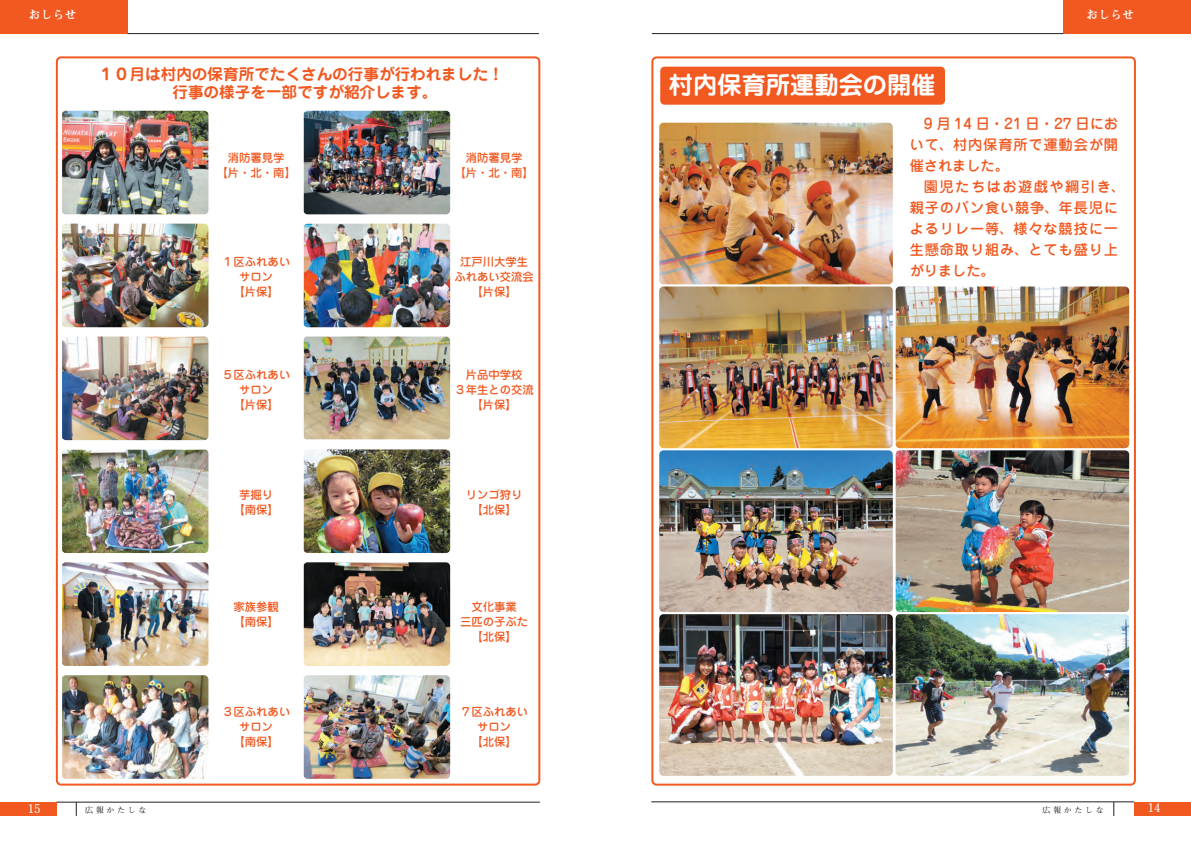
<style>
.page{position:relative;width:1191px;height:842px;background:#fff}
.page>*{position:absolute;margin:0;border:0;box-sizing:border-box;transform-origin:0 0}
.t1{font:700 24.2px "Jun 501 Pro";color:#fff}
.t2{font:700 15.6px/18px "Jun 501 Pro";color:#f15921;text-align:center}
.t3{font:500 14.2px/21px "Jun 34 Pro";letter-spacing:.065em;color:#f15921}
.t4{font:12px "Midashi Min Pro MA31";color:#fff}
.t5{font:700 12px "Futo Min A101 Pro";color:#fff}
.t6{font:500 11.3px/15px "Jun 34 Pro";color:#f15921;text-align:center}
.t7{font:700 8px "Futo Min A101 Pro";color:#231f20}
</style>
<div class="page">
<div style="left:660px;top:67px;width:285px;height:38px;background:#f15921;border-radius:4px"></div>
<hr style="left:651px;top:802px;width:483px;height:1px;background:#231f20">
<div style="left:1134px;top:802px;width:57px;height:14px;background:#f15921"></div>
<svg style="left:1113px;top:802px;width:1px;height:14px"></svg>
<div style="left:1063px;top:0;width:128px;height:34px;background:#f15921"></div>
<div style="left:651px;top:56px;width:484px;height:730px;border:2px solid #f15921;border-radius:4px"></div>
<div style="left:56px;top:56px;width:484px;height:730px;border:2px solid #f15921;border-radius:4px"></div>
<img style="left:62px;top:111px;width:146px;height:103px">
<img style="left:304px;top:111px;width:146px;height:103px">
<img style="left:62px;top:224px;width:146px;height:103px">
<img style="left:304px;top:224px;width:146px;height:103px">
<img style="left:304px;top:336px;width:146px;height:103px">
<img style="left:62px;top:336px;width:146px;height:104px">
<img style="left:304px;top:449px;width:146px;height:104px">
<img style="left:62px;top:450px;width:146px;height:103px">
<img style="left:304px;top:562px;width:146px;height:104px">
<img style="left:62px;top:562px;width:146px;height:104px">
<img style="left:304px;top:675px;width:146px;height:104px">
<img style="left:62px;top:675px;width:146px;height:104px">
<hr style="left:56px;top:802px;width:484px;height:1px;background:#231f20">
<div style="left:0;top:802px;width:57px;height:14px;background:#f15921"></div>
<svg style="left:76px;top:802px;width:1px;height:14px"></svg>
<div style="left:0;top:0;width:127px;height:34px;background:#f15921"></div>
<hr style="left:652px;top:33px;width:411px;height:1px;background:#231f20">
<hr style="left:128px;top:33px;width:411px;height:1px;background:#231f20">
<img style="left:659px;top:123px;width:233px;height:161px">
<img style="left:659px;top:614px;width:233px;height:162px">
<img style="left:895px;top:614px;width:234px;height:162px">
<img style="left:895px;top:450px;width:234px;height:162px">
<img style="left:895px;top:286px;width:234px;height:162px">
<img style="left:659px;top:450px;width:233px;height:162px">
<img style="left:659px;top:286px;width:233px;height:162px">
<p class="t4" style="left:29px;top:5px;width:50px">おしらせ</p>
<h2 class="t2" style="left:98px;top:63px;width:407px">１０月は村内の保育所でたくさんの行事が行われました！行事の様子を一部ですが紹介します。</h2>
<p class="t6" style="left:217px;top:149px;width:81px">消防署見学<br>【片・北・南】</p>
<p class="t6" style="left:454px;top:149px;width:81px">消防署見学<br>【片・北・南】</p>
<p class="t6" style="left:222px;top:253px;width:70px">１区ふれあいサロン<br>【片保】</p>
<p class="t6" style="left:222px;top:366px;width:70px">５区ふれあいサロン<br>【片保】</p>
<p class="t6" style="left:454px;top:253px;width:81px">江戸川大学生ふれあい交流会【片保】</p>
<p class="t6" style="left:454px;top:366px;width:81px">片品中学校<br>３年生との交流【片保】</p>
<p class="t6" style="left:234px;top:486px;width:47px">芋掘り【南保】</p>
<p class="t6" style="left:466px;top:486px;width:58px">リンゴ狩り【北保】</p>
<p class="t6" style="left:234px;top:598px;width:47px;text-align:left">家族参観【南保】</p>
<p class="t6" style="left:222px;top:703px;width:70px">３区ふれあいサロン<br>【南保】</p>
<p class="t6" style="left:460px;top:598px;width:70px">文化事業<br>三匹の子ぶた【北保】</p>
<p class="t6" style="left:460px;top:703px;width:70px">７区ふれあいサロン<br>【北保】</p>
<p class="t5" style="left:28px;top:799px;width:14px">15</p>
<p class="t7" style="left:85px;top:804px;width:63px">広 報 か た し な</p>
<p class="t4" style="left:1086px;top:5px;width:49px">おしらせ</p>
<h1 class="t1" style="left:669px;top:65px;width:268px">村内保育所運動会の開催</h1>
<p class="t3" style="left:909px;top:111px;width:217px">　9 月 14 日・21 日・27 日において、村内保育所で運動会が開催されました。<br>　園児たちはお遊戯や綱引き、親子のパン食い競争、年長児によるリレー等、様々な競技に一生懸命取り組み、とても盛り上がりました。</p>
<p class="t7" style="left:1042px;top:804px;width:63px">広 報 か た し な</p>
<p class="t5" style="left:1147px;top:798px;width:14px">14</p>
</div>
